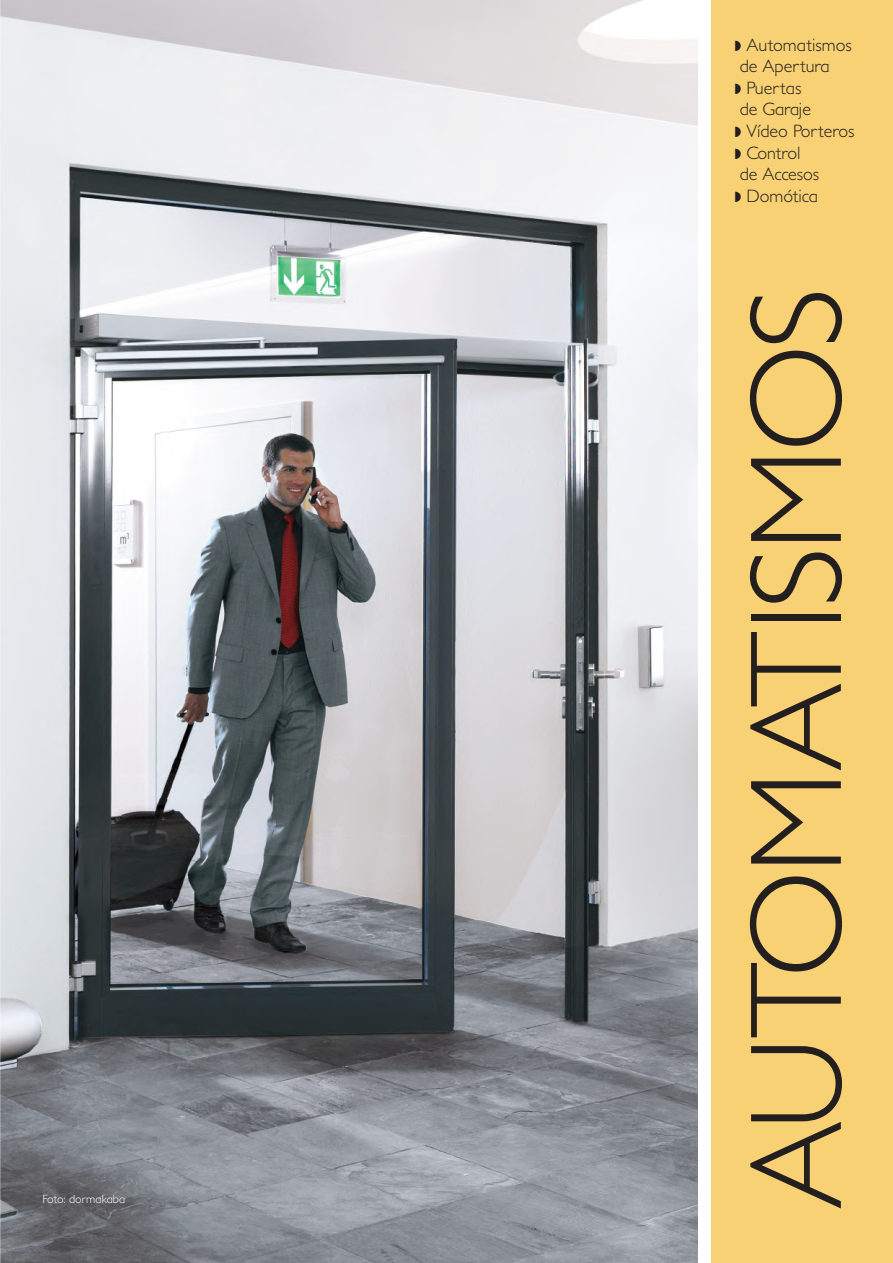
<style>
.page{position:relative;width:893px;height:1263px;background:#fff}
.page>*{position:absolute;margin:0;border:0;box-sizing:border-box;transform-origin:0 0}
.t1{font:300 131.7px "Petita";letter-spacing:-.03em;color:#241f1f}
.t2{font:300 18px "Petita";color:#241f1f}
.t3{font:300 12px "Petita";color:#fff}
</style>
<div class="page">
<img style="left:1px;top:0;width:696px;height:1263px">
<div style="left:711px;top:0;width:182px;height:1263px;background:#f7d173"></div>
<img style="left:0;top:0;width:1px;height:1263px">
<p class="t3" style="left:43px;top:1192px;width:84px">Foto: dormakaba</p>
<p class="t2" style="left:746px;top:34px;width:107px">Automatismos</p>
<p class="t2" style="left:740px;top:56px;width:92px">de Apertura</p>
<p class="t2" style="left:746px;top:77px;width:57px">Puertas</p>
<p class="t2" style="left:740px;top:99px;width:73px">de Garaje</p>
<p class="t2" style="left:746px;top:120px;width:110px">Vídeo Porteros</p>
<p class="t2" style="left:746px;top:142px;width:56px">Control</p>
<p class="t2" style="left:740px;top:164px;width:81px">de Accesos</p>
<p class="t2" style="left:746px;top:185px;width:73px">Domótica</p>
<h1 class="t1" style="left:720px;top:1209px;width:923px;rotate:-90deg">AUTOMATISMOS</h1>
</div>
